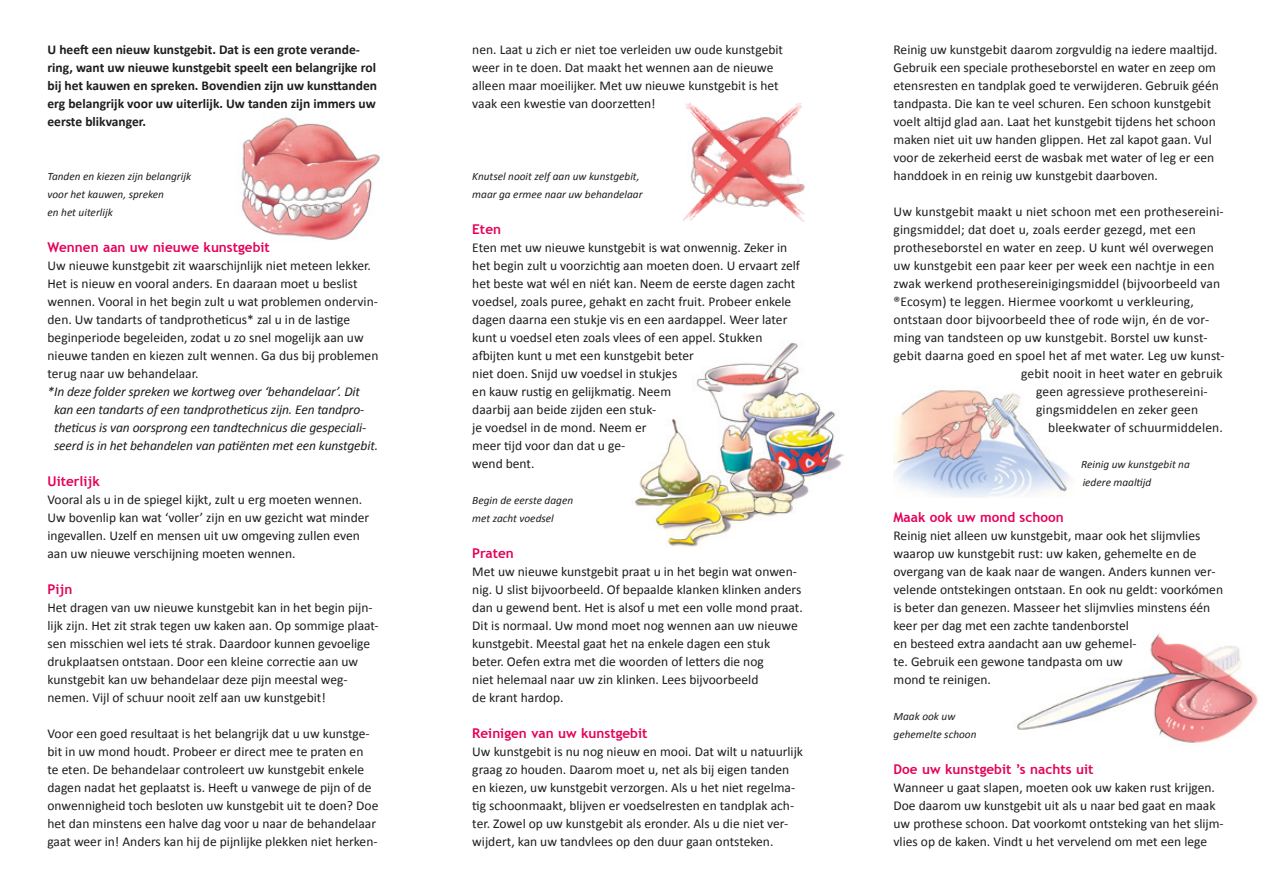
<style>
.page{position:relative;width:1268px;height:893px;background:#fff}
.page>*{position:absolute;margin:0;border:0;box-sizing:border-box;transform-origin:0 0}
.t1{font:13.5px/18px "Calibri";color:#1d1d1b}
.t2{font:700 13.5px/18px "Calibri";color:#1d1d1b}
.t3{font:italic 13.5px/18px "Calibri";letter-spacing:-.01em;color:#1d1d1b}
.t4{font:700 13.5px "Trebuchet MS";color:#e50058}
.t5{font:italic 11.25px/18px "Calibri";color:#1d1d1b}
</style>
<div class="page">
<img style="left:241px;top:117px;width:139px;height:123px">
<img style="left:893px;top:390px;width:177px;height:107px">
<img style="left:1017px;top:634px;width:241px;height:109px">
<img style="left:635px;top:342px;width:208px;height:206px">
<img style="left:683px;top:103px;width:121px;height:119px">
<p class="t2" style="left:47px;top:40px;width:331px">U heeft een nieuw kunstgebit. Dat is een grote verande&shy;ring, want uw nieuwe kunstgebit speelt een belangrijke rol bij het kauwen en spreken. Bovendien zijn uw kunsttanden erg belangrijk voor uw uiterlijk. Uw tanden zijn immers uw eerste blikvanger.</p>
<p class="t5" style="left:47px;top:167px;width:145px">Tanden en kiezen zijn belangrijk voor het kauwen, spreken<br>en het uiterlijk</p>
<p class="t4" style="left:47px;top:239px;width:224px">Wennen aan uw nieuwe kunstgebit</p>
<p class="t1" style="left:47px;top:256px;width:332px">Uw nieuwe kunstgebit zit waarschijnlijk niet meteen lekker.<br>Het is nieuw en vooral anders. En daaraan moet u beslist wennen. Vooral in het begin zult u wat problemen ondervin&shy;den. Uw tandarts of tandprotheticus* zal u in de lastige beginperiode begeleiden, zodat u zo snel mogelijk aan uw nieuwe tanden en kiezen zult wennen. Ga dus bij problemen terug naar uw behandelaar.</p>
<p class="t3" style="left:54px;top:382px;width:325px;text-indent:-7px">*In deze folder spreken we kortweg over ‘behandelaar’. Dit kan een tandarts of een tandprotheticus zijn. Een tandpro&shy;theticus is van oorsprong een tandtechnicus die gespeciali&shy;seerd is in het behandelen van patiënten met een kunstgebit.</p>
<p class="t4" style="left:47px;top:473px;width:54px">Uiterlijk</p>
<p class="t1" style="left:47px;top:490px;width:323px">Vooral als u in de spiegel kijkt, zult u erg moeten wennen.<br>Uw bovenlip kan wat ‘voller’ zijn en uw gezicht wat minder ingevallen. Uzelf en mensen uit uw omgeving zullen even aan uw nieuwe verschijning moeten wennen.</p>
<p class="t4" style="left:47px;top:581px;width:26px">Pijn</p>
<p class="t1" style="left:47px;top:598px;width:333px">Het dragen van uw nieuwe kunstgebit kan in het begin pijn&shy;lijk zijn. Het zit strak tegen uw kaken aan. Op sommige plaat&shy;sen misschien wel iets té strak. Daardoor kunnen gevoelige drukplaatsen ontstaan. Door een kleine correctie aan uw kunstgebit kan uw behandelaar deze pijn meestal weg&shy;nemen. Vijl of schuur nooit zelf aan uw kunstgebit!</p>
<p class="t1" style="left:47px;top:724px;width:332px">Voor een goed resultaat is het belangrijk dat u uw kunstge&shy;bit in uw mond houdt. Probeer er direct mee te praten en<br>te eten. De behandelaar controleert uw kunstgebit enkele dagen nadat het geplaatst is. Heeft u vanwege de pijn of de onwennigheid toch besloten uw kunstgebit uit te doen? Doe het dan minstens een halve dag voor u naar de behandelaar gaat weer in! Anders kan hij de pijnlijke plekken niet herken-</p>
<p class="t1" style="left:472px;top:40px;width:312px">nen. Laat u zich er niet toe verleiden uw oude kunstgebit weer in te doen. Dat maakt het wennen aan de nieuwe alleen maar moeilijker. Met uw nieuwe kunstgebit is het vaak een kwestie van doorzetten!</p>
<p class="t5" style="left:472px;top:167px;width:172px">Knutsel nooit zelf aan uw kunstgebit, maar ga ermee naar uw behandelaar</p>
<p class="t4" style="left:472px;top:221px;width:30px">Eten</p>
<p class="t1" style="left:472px;top:238px;width:329px">Eten met uw nieuwe kunstgebit is wat onwennig. Zeker in het begin zult u voorzichtig aan moeten doen. U ervaart zelf het beste wat wél en niét kan. Neem de eerste dagen zacht voedsel, zoals puree, gehakt en zacht fruit. Probeer enkele dagen daarna een stukje vis en een aardappel. Weer later kunt u voedsel eten zoals vlees of een appel. Stukken afbijten kunt u met een kunstgebit beter<br>niet doen. Snijd uw voedsel in stukjes<br>en kauw rustig en gelijkmatig. Neem<br>daarbij aan beide zijden een stuk-<br>je voedsel in de mond. Neem er<br>meer tijd voor dan dat u ge-<br>wend bent.</p>
<p class="t5" style="left:472px;top:491px;width:102px">Begin de eerste dagen met zacht voedsel</p>
<p class="t4" style="left:472px;top:545px;width:43px">Praten</p>
<p class="t1" style="left:472px;top:562px;width:332px">Met uw nieuwe kunstgebit praat u in het begin wat onwen&shy;nig. U slist bijvoorbeeld. Of bepaalde klanken klinken anders dan u gewend bent. Het is alsof u met een volle mond praat.<br>Dit is normaal. Uw mond moet nog wennen aan uw nieuwe kunstgebit. Meestal gaat het na enkele dagen een stuk beter. Oefen extra met die woorden of letters die nog<br>niet helemaal naar uw zin klinken. Lees bijvoorbeeld<br>de krant hardop.</p>
<p class="t4" style="left:472px;top:725px;width:177px">Reinigen van uw kunstgebit</p>
<p class="t1" style="left:472px;top:742px;width:332px">Uw kunstgebit is nu nog nieuw en mooi. Dat wilt u natuurlijk graag zo houden. Daarom moet u, net als bij eigen tanden en kiezen, uw kunstgebit verzorgen. Als u het niet regelma&shy;tig schoonmaakt, blijven er voedselresten en tandplak ach&shy;ter. Zowel op uw kunstgebit als eronder. Als u die niet ver&shy;wijdert, kan uw tandvlees op den duur gaan ontsteken.</p>
<p class="t1" style="left:893px;top:40px;width:327px">Reinig uw kunstgebit daarom zorgvuldig na iedere maaltijd.<br>Gebruik een speciale protheseborstel en water en zeep om etensresten en tandplak goed te verwijderen. Gebruik géén tandpasta. Die kan te veel schuren. Een schoon kunstgebit voelt altijd glad aan. Laat het kunstgebit tijdens het schoon maken niet uit uw handen glippen. Het zal kapot gaan. Vul voor de zekerheid eerst de wasbak met water of leg er een handdoek in en reinig uw kunstgebit daarboven.</p>
<p class="t1" style="left:893px;top:202px;width:331px">Uw kunstgebit maakt u niet schoon met een prothesereini-</p>
<p class="t1" style="left:893px;top:220px;width:304px">gingsmiddel; dat doet u, zoals eerder gezegd, met een</p>
<p class="t1" style="left:893px;top:238px;width:322px">protheseborstel en water en zeep. U kunt wél overwegen</p>
<p class="t1" style="left:893px;top:256px;width:322px">uw kunstgebit een paar keer per week een nachtje in een</p>
<p class="t1" style="left:893px;top:274px;width:328px">zwak werkend prothesereinigingsmiddel (bijvoorbeeld van</p>
<p class="t1" style="left:893px;top:292px;width:302px">®Ecosym) te leggen. Hiermee voorkomt u verkleuring,</p>
<p class="t1" style="left:893px;top:310px;width:317px">ontstaan door bijvoorbeeld thee of rode wijn, én de vor-</p>
<p class="t1" style="left:893px;top:328px;width:314px">ming van tandsteen op uw kunstgebit. Borstel uw kunst-</p>
<p class="t1" style="left:893px;top:346px;width:332px">gebit daarna goed en spoel het af met water. Leg uw kunst-</p>
<p class="t1" style="left:1020px;top:364px;width:203px">gebit nooit in heet water en gebruik</p>
<p class="t1" style="left:1035px;top:382px;width:173px">geen agressieve prothesereini-</p>
<p class="t1" style="left:1035px;top:400px;width:163px">gingsmiddelen en zeker geen</p>
<p class="t1" style="left:1047px;top:418px;width:176px">bleekwater of schuurmiddelen.</p>
<p class="t5" style="left:1080px;top:455px;width:110px">Reinig uw kunstgebit na iedere maaltijd</p>
<p class="t4" style="left:893px;top:509px;width:171px">Maak ook uw mond schoon</p>
<p class="t1" style="left:893px;top:526px;width:331px">Reinig niet alleen uw kunstgebit, maar ook het slijmvlies waarop uw kunstgebit rust: uw kaken, gehemelte en de overgang van de kaak naar de wangen. Anders kunnen ver&shy;velende ontstekingen ontstaan. En ook nu geldt: voorkómen is beter dan genezen. Masseer het slijmvlies minstens één keer per dag met een zachte tandenborstel<br>en besteed extra aandacht aan uw gehemel-<br>te. Gebruik een gewone tandpasta om uw<br>mond te reinigen.</p>
<p class="t5" style="left:893px;top:707px;width:84px">Maak ook uw gehemelte schoon</p>
<p class="t4" style="left:893px;top:761px;width:201px">Doe uw kunstgebit ’s nachts uit</p>
<p class="t1" style="left:893px;top:778px;width:331px">Wanneer u gaat slapen, moeten ook uw kaken rust krijgen.<br>Doe daarom uw kunstgebit uit als u naar bed gaat en maak uw prothese schoon. Dat voorkomt ontsteking van het slijm&shy;vlies op de kaken. Vindt u het vervelend om met een lege</p>
</div>
